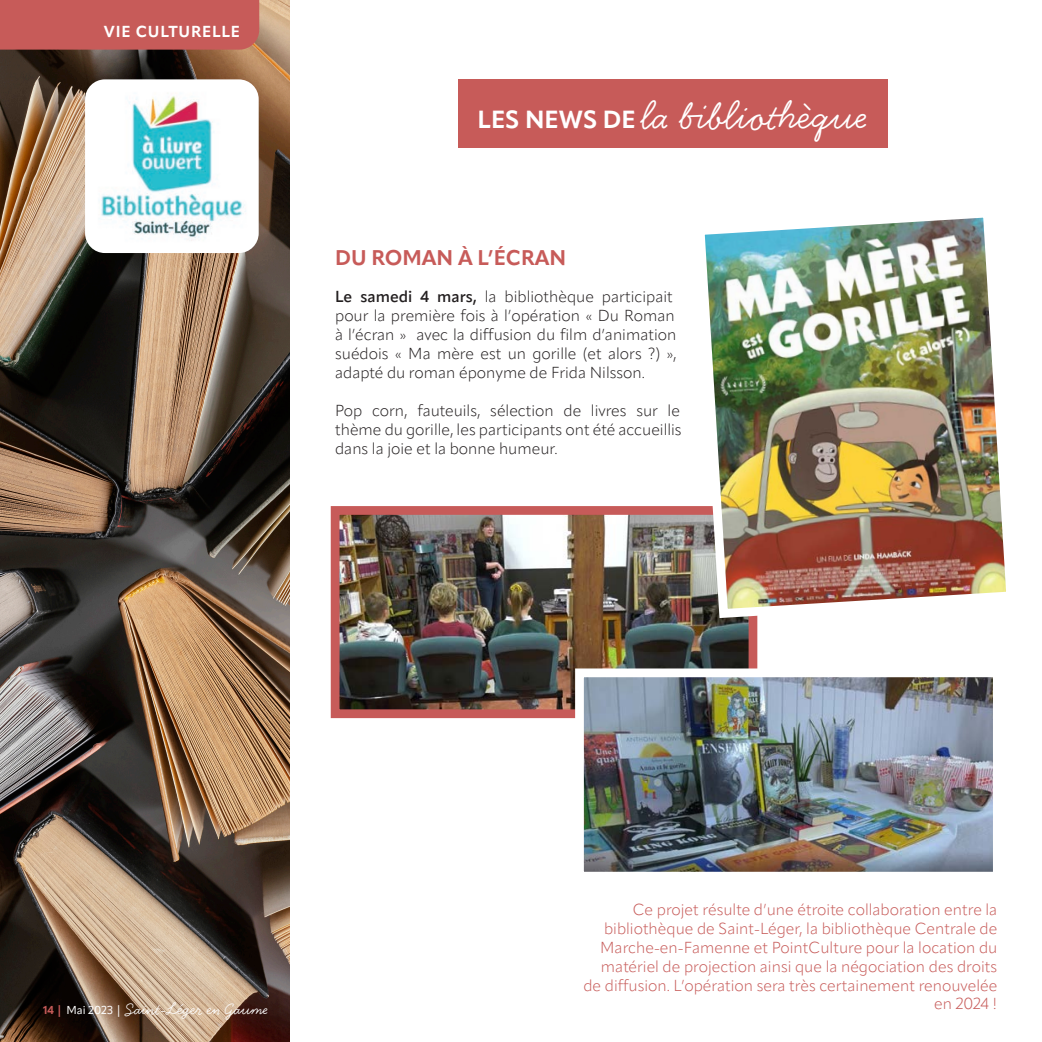
<style>
.page{position:relative;width:1042px;height:1042px;background:#fff}
.page>*{position:absolute;margin:0;border:0;box-sizing:border-box;transform-origin:0 0}
.t1{font:43.75px "Handsome Pro";color:#fff}
.t2{font:700 21px "Apparat";color:#c75b59}
.t3{font:17.68px "Handsome Pro";color:#fff}
.t4{font:300 15.75px/18.9px "Apparat";color:#231f20}
.t5{font:300 15.75px/18.9px "Apparat";color:#c75b59;text-align:right}
.t6{font:700 15.75px "Apparat";letter-spacing:.05em;color:#fff}
.s1{font-family:"Apparat";font-weight:700;font-size:24.5px}
.s2{font-weight:600}
.s3{font-family:"Apparat";font-weight:700;font-size:11.38px;color:#c75b59}
.s4{font-family:"Apparat";font-size:11.38px}
</style>
<div class="page">
<img style="left:0;top:0;width:289px;height:1042px">
<div style="left:458px;top:79px;width:429px;height:69px;background:#c75b59"></div>
<img style="left:85px;top:79px;width:174px;height:174px">
<img style="left:341px;top:516px;width:406px;height:192px">
<div style="left:331px;top:506px;width:426px;height:212px;border:9px solid #c75b59"></div>
<img style="left:691px;top:217px;width:315px;height:406px">
<img style="left:585px;top:678px;width:406px;height:192px">
<div style="left:575px;top:668px;width:426px;height:212px;border:9px solid #fff"></div>
<div style="left:0;top:0;width:259px;height:50px;background:#c75b59"></div>
<p class="t6" style="left:104px;top:22px;width:138px">VIE CULTURELLE</p>
<h1 class="t1" style="left:478px;top:90px;width:391px"><span class="s1">LES NEWS DE</span> la bibliothèque</h1>
<h2 class="t2" style="left:335px;top:244px;width:232px">DU ROMAN À L’ÉCRAN</h2>
<p class="t4" style="left:335px;top:287px;width:343px"><span class="s2">Le samedi 4 mars,</span> la bibliothèque participait pour la première fois à l’opération « Du Roman à l’écran » avec la diffusion du film d’animation suédois « Ma mère est un gorille (et alors ?) », adapté du roman éponyme de Frida Nilsson.</p>
<p class="t4" style="left:335px;top:401px;width:348px;text-align:justify">Pop corn, fauteuils, sélection de livres sur le thème du gorille, les participants ont été accueillis dans la joie et la bonne humeur.</p>
<p class="t3" style="left:43px;top:999px;width:227px"><span class="s3">14 |</span> <span class="s4">Mai 2023 |</span> Saint-Léger en Gaume</p>
<p class="t5" style="left:583px;top:900px;width:415px">Ce projet résulte d’une étroite collaboration entre la bibliothèque de Saint-Léger, la bibliothèque Centrale de Marche-en-Famenne et PointCulture pour la location du matériel de projection ainsi que la négociation des droits de diffusion. L’opération sera très certainement renouvelée en 2024 !</p>
</div>
